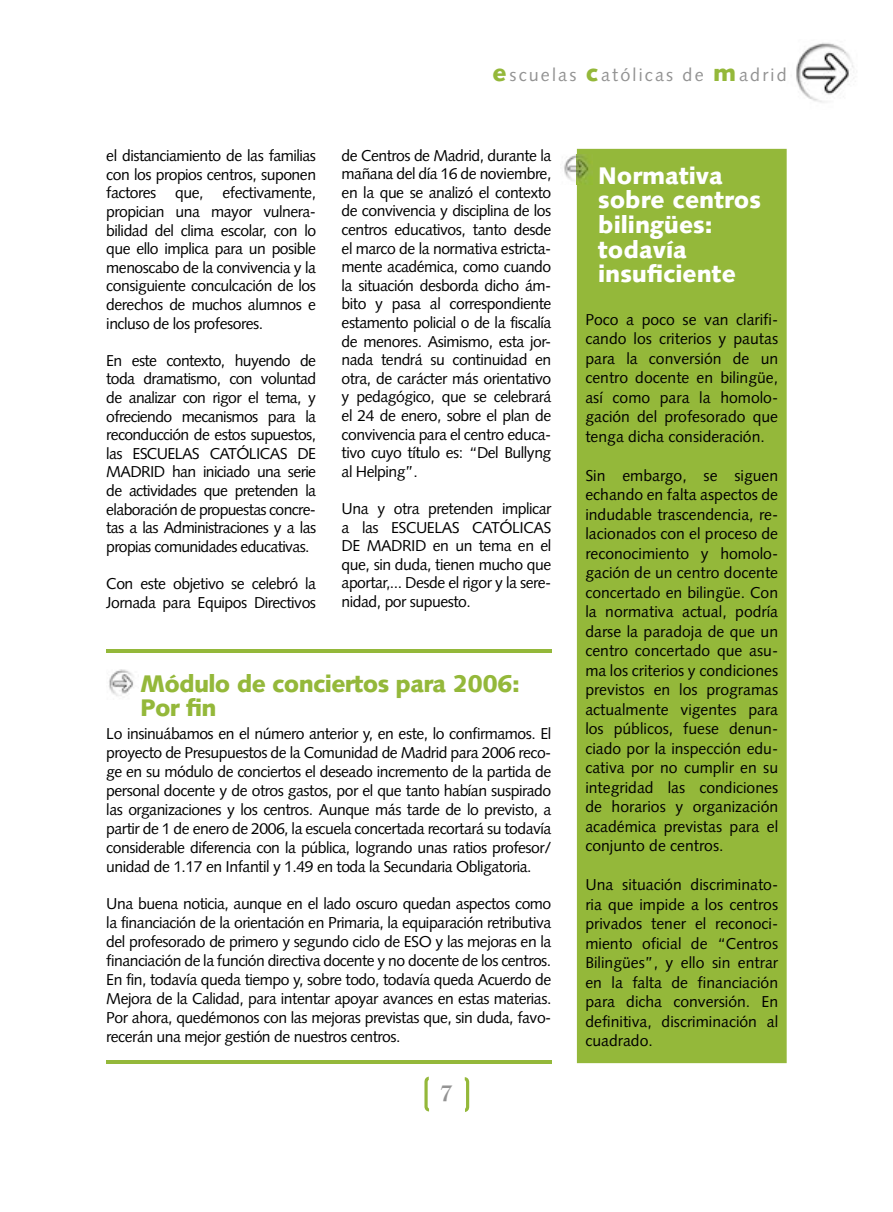
<style>
.page{position:relative;width:893px;height:1212px;background:#fff}
.page>*{position:absolute;margin:0;border:0;box-sizing:border-box;transform-origin:0 0}
.t1{font:60px "Harpoon Plain";color:#94b83a}
.t2{font:500 27px "Walbaum";color:#939393}
.t3{font:900 24px/24.6px "Syntax";color:#fff}
.t4{font:900 24px/24px "Syntax";letter-spacing:-.03em;color:#94b83a}
.t5{font:18px "Syntax";letter-spacing:.12em;color:#939393}
.t6{font:15.75px/18.6px "Syntax";letter-spacing:-.03em;color:#000;text-align:justify}
.s1{font-weight:900;font-size:24px;color:#94b83a}
</style>
<div class="page">
<img style="left:796px;top:42px;width:58px;height:61px">
<div style="left:577px;top:149px;width:210px;height:914px;background:#94b83a"></div>
<img style="left:109px;top:669px;width:25px;height:27px">
<hr style="left:106px;top:1060px;width:445px;height:3px;background:#94b83a">
<hr style="left:106px;top:650px;width:445px;height:3px;background:#94b83a">
<img style="left:564px;top:154px;width:29px;height:31px">
<p class="t5" style="left:492px;top:64px;width:296px"><span class="s1">e</span>scuelas <span class="s1">c</span>atólicas de <span class="s1">m</span>adrid</p>
<p class="t6" style="left:106px;top:146px;width:211px">el distanciamiento de las familias con los propios centros, suponen factores que, efectivamente, propician una mayor vulnera&shy;bilidad del clima escolar, con lo que ello implica para un posible menoscabo de la convivencia y la consiguiente conculcación de los derechos de muchos alumnos e incluso de los profesores.</p>
<p class="t6" style="left:106px;top:351px;width:211px">En este contexto, huyendo de toda dramatismo, con voluntad de analizar con rigor el tema, y ofreciendo mecanismos para la reconducción de estos supuestos, las ESCUELAS CATÓLICAS DE MADRID han iniciado una serie de actividades que pretenden la elaboración de propuestas concre&shy;tas a las Administraciones y a las propias comunidades educativas.</p>
<p class="t6" style="left:106px;top:574px;width:211px">Con este objetivo se celebró la<br>Jornada para Equipos Directivos</p>
<p class="t6" style="left:342px;top:146px;width:211px">de Centros de Madrid, durante la mañana del día 16 de noviembre, en la que se analizó el contexto de convivencia y disciplina de los centros educativos, tanto desde el marco de la normativa estricta&shy;mente académica, como cuando la situación desborda dicho ám&shy;bito y pasa al correspondiente estamento policial o de la fiscalía de menores. Asimismo, esta jor&shy;nada tendrá su continuidad en otra, de carácter más orientativo y pedagógico, que se celebrará el 24 de enero, sobre el plan de convivencia para el centro educa&shy;tivo cuyo título es: “Del Bullyng al Helping”.</p>
<p class="t6" style="left:342px;top:499px;width:211px">Una y otra pretenden implicar a las ESCUELAS CATÓLICAS DE MADRID en un tema en el que, sin duda, tienen mucho que aportar,... Desde el rigor y la sere&shy;nidad, por supuesto.</p>
<h3 class="t4" style="left:140px;top:672px;width:381px">Módulo de conciertos para 2006:<br>Por fin</h3>
<p class="t6" style="left:106px;top:724px;width:447px">Lo insinuábamos en el número anterior y, en este, lo confirmamos. El proyecto de Presupuestos de la Comunidad de Madrid para 2006 reco&shy;ge en su módulo de conciertos el deseado incremento de la partida de personal docente y de otros gastos, por el que tanto habían suspirado las organizaciones y los centros. Aunque más tarde de lo previsto, a partir de 1 de enero de 2006, la escuela concertada recortará su todavía considerable diferencia con la pública, logrando unas ratios profesor/ unidad de 1.17 en Infantil y 1.49 en toda la Secundaria Obligatoria.</p>
<p class="t6" style="left:106px;top:895px;width:447px">Una buena noticia, aunque en el lado oscuro quedan aspectos como la financiación de la orientación en Primaria, la equiparación retributiva del profesorado de primero y segundo ciclo de ESO y las mejoras en la financiación de la función directiva docente y no docente de los centros.<br>En fin, todavía queda tiempo y, sobre todo, todavía queda Acuerdo de Mejora de la Calidad, para intentar apoyar avances en estas materias.<br>Por ahora, quedémonos con las mejoras previstas que, sin duda, favo&shy;recerán una mejor gestión de nuestros centros.</p>
<h1 class="t1" style="left:422px;top:1056px;width:11px">(</h1>
<h2 class="t2" style="left:440px;top:1078px;width:14px">7</h2>
<h1 class="t1" style="left:462px;top:1056px;width:11px">)</h1>
<h3 class="t3" style="left:598px;top:163px;width:164px">Normativa sobre centros bilingües: todavía insuficiente</h3>
<p class="t6" style="left:585px;top:310px;width:194px;line-height:19.5px">Poco a poco se van clarifi&shy;cando los criterios y pautas para la conversión de un centro docente en bilingüe, así como para la homolo&shy;gación del profesorado que tenga dicha consideración.</p>
<p class="t6" style="left:585px;top:466px;width:194px;line-height:19.5px">Sin embargo, se siguen echando en falta aspectos de indudable trascendencia, re&shy;lacionados con el proceso de reconocimiento y homolo&shy;gación de un centro docente concertado en bilingüe. Con la normativa actual, podría darse la paradoja de que un centro concertado que asu&shy;ma los criterios y condiciones previstos en los programas actualmente vigentes para los públicos, fuese denun&shy;ciado por la inspección edu&shy;cativa por no cumplir en su integridad las condiciones de horarios y organización académica previstas para el conjunto de centros.</p>
<p class="t6" style="left:585px;top:875px;width:194px;line-height:19.5px">Una situación discriminato&shy;ria que impide a los centros privados tener el reconoci&shy;miento oficial de “Centros Bilingües”, y ello sin entrar en la falta de financiación para dicha conversión. En definitiva, discriminación al cuadrado.</p>
</div>
